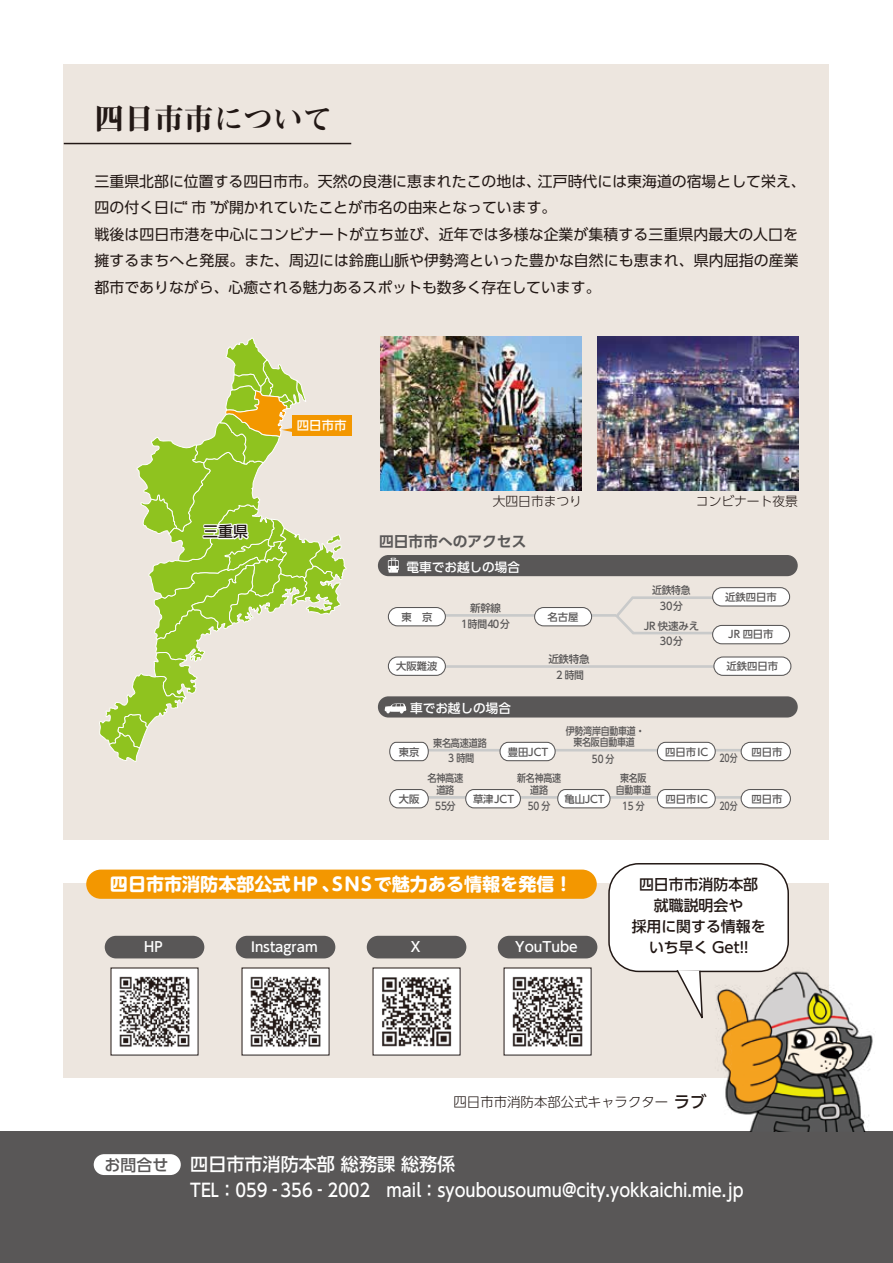
<style>
.page{position:relative;width:893px;height:1263px;background:#fff}
.page>*{position:absolute;margin:0;border:0;box-sizing:border-box;transform-origin:0 0}
.t1{font:29.7px "Midashi Min Pro MA31";color:#221815}
.t2{font:500 18px/25.5px "UD Shin Go Pr 6 N";color:#fff}
.t3{font:700 18px "UD Shin M Go Pr 6 N";color:#fff}
.t4{font:500 15.9px "UD Shin Go Pr 6 N";color:#595757}
.t5{font:14.85px/26.5px "UD Shin Go Pr 6 N";color:#221815}
.t6{font:500 14.85px/20.9px "UD Shin Go Pr 6 N";color:#221815;text-align:center}
.t7{font:700 14.7px "UD Shin Go Pr 6 N De";color:#595757}
.t8{font:500 13.8px "UD Shin Go Pr 6 N";color:#fff}
.t9{font:300 13.35px "UD Shin Go Pr 6 N";color:#221815}
.t10{font:500 13.35px "UD Shin Go Pr 6 N";color:#fff}
.t11{font:300 12.75px "UD Shin Go Pr 6 N";color:#221815}
.t12{font:500 12.6px "UD Shin Go Pr 6 N";color:#fff}
.t13{font:500 12.45px "UD Shin Go Pr 6 N";color:#fff}
.t14{font:500 10.5px/11.9px "UD Shin Go Pr 6 N";letter-spacing:-.02em;color:#595757;text-align:center;scale:.85 1}
.t15{font:500 10.5px/15.8px "UD Shin Go Pr 6 N";letter-spacing:-.02em;color:#595757;text-align:center}
.t16{font:500 10.5px/15.8px "UD Shin Go Pr 6 N";letter-spacing:-.02em;color:#595757;text-align:center;scale:.87 1}
.t17{font:500 10.5px/15.8px "UD Shin Go Pr 6 N";letter-spacing:-.02em;color:#595757;text-align:center;scale:.93 1}
.t18{font:500 10.5px "UD Shin Go Pr 6 N";letter-spacing:-.02em;color:#595757;scale:.75 1}
.t19{font:500 10.35px "UD Shin Go Pr 6 N";color:#595757}
.s1{font-weight:500;font-size:16.35px}
</style>
<div class="page">
<div style="left:0;top:1131px;width:893px;height:132px;background:#595757"></div>
<div style="left:64px;top:64px;width:765px;height:776px;background:#ede6df"></div>
<div style="left:64px;top:883px;width:765px;height:195px;background:#ede6df"></div>
<div style="left:609px;top:864px;width:179px;height:107px;background:#fff;border-radius:30px"></div>
<div style="left:608px;top:863px;width:181px;height:109px;border:1px solid #221815;border-radius:30px"></div>
<div style="left:94px;top:1154px;width:87px;height:21px;background:#fff;border-radius:10px"></div>
<div style="left:292px;top:415px;width:59px;height:21px;background:#f39700"></div>
<svg style="left:99px;top:338px;width:248px;height:424px"></svg>
<div style="left:378px;top:555px;width:420px;height:21px;background:#595757;border-radius:11px"></div>
<div style="left:378px;top:696px;width:420px;height:21px;background:#595757;border-radius:11px"></div>
<svg style="left:616px;top:596px;width:109px;height:39px"></svg>
<hr style="left:427px;top:614px;width:189px;height:3px;background:#c9caca">
<div style="left:388px;top:607px;width:57px;height:19px;background:#fff;border-radius:9px"></div>
<div style="left:388px;top:607px;width:58px;height:19px;border:1px solid #595757;border-radius:9px"></div>
<hr style="left:428px;top:749px;width:325px;height:2px;background:#c9caca">
<svg style="left:389px;top:741px;width:40px;height:21px"></svg>
<div style="left:500px;top:742px;width:55px;height:19px;background:#fff;border-radius:9px"></div>
<div style="left:499px;top:742px;width:57px;height:19px;border:1px solid #595757;border-radius:9px"></div>
<svg style="left:656px;top:741px;width:60px;height:21px"></svg>
<div style="left:741px;top:742px;width:49px;height:19px;background:#fff;border-radius:9px"></div>
<div style="left:741px;top:742px;width:50px;height:19px;border:1px solid #595757;border-radius:9px"></div>
<hr style="left:428px;top:796px;width:325px;height:3px;background:#c9caca">
<div style="left:390px;top:789px;width:38px;height:19px;background:#fff;border-radius:9px"></div>
<div style="left:389px;top:789px;width:40px;height:19px;border:1px solid #595757;border-radius:9px"></div>
<div style="left:466px;top:789px;width:54px;height:19px;background:#fff;border-radius:9px"></div>
<div style="left:465px;top:789px;width:56px;height:19px;border:1px solid #595757;border-radius:9px"></div>
<svg style="left:557px;top:789px;width:54px;height:20px"></svg>
<div style="left:741px;top:789px;width:49px;height:19px;background:#fff;border-radius:9px"></div>
<div style="left:741px;top:789px;width:50px;height:19px;border:1px solid #595757;border-radius:9px"></div>
<hr style="left:427px;top:665px;width:289px;height:3px;background:#c9caca">
<div style="left:388px;top:657px;width:57px;height:18px;background:#fff;border-radius:9px"></div>
<div style="left:388px;top:656px;width:58px;height:20px;border:1px solid #595757;border-radius:9px"></div>
<div style="left:535px;top:607px;width:57px;height:19px;background:#fff;border-radius:9px"></div>
<div style="left:534px;top:607px;width:58px;height:19px;border:1px solid #595757;border-radius:9px"></div>
<div style="left:713px;top:625px;width:77px;height:19px;background:#fff;border-radius:9px"></div>
<div style="left:712px;top:625px;width:78px;height:19px;border:1px solid #595757;border-radius:9px"></div>
<div style="left:713px;top:588px;width:77px;height:18px;background:#fff;border-radius:9px"></div>
<div style="left:712px;top:587px;width:78px;height:19px;border:1px solid #595757;border-radius:9px"></div>
<svg style="left:388px;top:558px;width:11px;height:15px"></svg>
<svg style="left:385px;top:703px;width:21px;height:10px"></svg>
<div style="left:714px;top:657px;width:77px;height:18px;background:#fff;border-radius:9px"></div>
<div style="left:713px;top:656px;width:78px;height:20px;border:1px solid #595757;border-radius:9px"></div>
<svg style="left:657px;top:789px;width:59px;height:20px"></svg>
<hr style="left:64px;top:143px;width:287px;height:1px;background:#221815">
<img style="left:708px;top:950px;width:165px;height:181px">
<img style="left:381px;top:336px;width:201px;height:154px">
<img style="left:597px;top:336px;width:201px;height:154px">
<div style="left:86px;top:869px;width:511px;height:30px;background:#f39700;border-radius:15px"></div>
<div style="left:105px;top:936px;width:99px;height:22px;background:#595757;border-radius:11px"></div>
<div style="left:111px;top:968px;width:87px;height:87px;background:#fff"></div>
<img style="left:119px;top:976px;width:71px;height:71px">
<div style="left:236px;top:936px;width:99px;height:22px;background:#595757;border-radius:11px"></div>
<div style="left:242px;top:968px;width:87px;height:87px;background:#fff"></div>
<img style="left:250px;top:976px;width:71px;height:71px">
<div style="left:367px;top:936px;width:99px;height:22px;background:#595757;border-radius:11px"></div>
<div style="left:373px;top:968px;width:87px;height:87px;background:#fff"></div>
<img style="left:382px;top:977px;width:70px;height:70px">
<div style="left:498px;top:936px;width:99px;height:22px;background:#595757;border-radius:11px"></div>
<div style="left:504px;top:968px;width:87px;height:87px;background:#fff"></div>
<img style="left:512px;top:976px;width:71px;height:71px">
<svg style="left:675px;top:970px;width:29px;height:49px"></svg>
<h1 class="t1" style="left:95px;top:96px;width:240px">四日市市について</h1>
<p class="t5" style="left:95px;top:167px;width:713px">三重県北部に位置する四日市市。天然の良港に恵まれたこの地は、江戸時代には東海道の宿場として栄え、四の付く日に“ 市 ”が開かれていたことが市名の由来となっています。<br>戦後は四日市港を中心にコンビナートが立ち並び、近年では多様な企業が集積する三重県内最大の人口を擁するまちへと発展。また、周辺には鈴鹿山脈や伊勢湾といった豊かな自然にも恵まれ、県内屈指の産業都市でありながら、心癒される魅力あるスポットも数多く存在しています。</p>
<p class="t6" style="left:203px;top:521px;width:46px">三重県</p>
<p class="t13" style="left:297px;top:415px;width:51px">四日市市</p>
<p class="t11" style="left:493px;top:490px;width:91px">大四日市まつり</p>
<p class="t11" style="left:696px;top:490px;width:104px">コンビナート夜景</p>
<p class="t7" style="left:379px;top:529px;width:149px">四日市市へのアクセス</p>
<p class="t12" style="left:407px;top:557px;width:115px">電車でお越しの場合</p>
<p class="t19" style="left:401px;top:608px;width:32px">東　京</p>
<p class="t19" style="left:396px;top:658px;width:43px">大阪難波</p>
<p class="t15" style="left:461px;top:600px;width:50px">新幹線<br>1時間40分</p>
<p class="t12" style="left:410px;top:698px;width:102px">車でお越しの場合</p>
<p class="t19" style="left:548px;top:608px;width:32px">名古屋</p>
<p class="t15" style="left:548px;top:651px;width:43px">近鉄特急<br>2時間</p>
<p class="t17" style="left:652px;top:582px;width:43px">近鉄特急<br>30分</p>
<p class="t15" style="left:644px;top:618px;width:57px">JR 快速みえ<br>30分</p>
<p class="t19" style="left:725px;top:588px;width:53px">近鉄四日市</p>
<p class="t19" style="left:728px;top:626px;width:47px">JR 四日市</p>
<p class="t19" style="left:726px;top:658px;width:53px">近鉄四日市</p>
<p class="t16" style="left:433px;top:734px;width:63px">東名高速道路<br>3時間</p>
<p class="t19" style="left:399px;top:744px;width:22px">東京</p>
<p class="t19" style="left:508px;top:744px;width:42px">豊田JCT</p>
<p class="t14" style="left:566px;top:724px;width:94px">伊勢湾岸自動車道・東名阪自動車道</p>
<p class="t14" style="left:592px;top:753px;width:28px">50 分</p>
<p class="t19" style="left:665px;top:744px;width:45px">四日市IC</p>
<p class="t19" style="left:751px;top:744px;width:32px">四日市</p>
<p class="t18" style="left:719px;top:750px;width:26px">20分</p>
<p class="t14" style="left:616px;top:772px;width:43px">東名阪自動車道</p>
<p class="t14" style="left:622px;top:799px;width:28px">15 分</p>
<p class="t18" style="left:719px;top:797px;width:26px">20分</p>
<p class="t16" style="left:427px;top:772px;width:43px;line-height:11.9px">名神高速道路</p>
<p class="t16" style="left:435px;top:797px;width:25px">55分</p>
<p class="t14" style="left:517px;top:772px;width:53px">新名神高速道路</p>
<p class="t14" style="left:528px;top:799px;width:28px">50 分</p>
<p class="t19" style="left:564px;top:790px;width:42px">亀山JCT</p>
<p class="t19" style="left:751px;top:790px;width:32px">四日市</p>
<p class="t19" style="left:666px;top:790px;width:44px">四日市IC</p>
<p class="t19" style="left:399px;top:790px;width:22px">大阪</p>
<p class="t19" style="left:473px;top:790px;width:43px">草津JCT</p>
<p class="t3" style="left:110px;top:868px;width:464px">四日市市消防本部公式ＨＰ、ＳＮＳで魅力ある情報を発信！</p>
<p class="t8" style="left:144px;top:936px;width:20px">HP</p>
<p class="t10" style="left:251px;top:936px;width:68px">Instagram</p>
<p class="t8" style="left:411px;top:936px;width:11px">X</p>
<p class="t8" style="left:515px;top:936px;width:64px">YouTube</p>
<p class="t6" style="left:632px;top:874px;width:135px">四日市市消防本部就職説明会や<br>採用に関する情報をいち早く Get!!</p>
<p class="t4" style="left:105px;top:1152px;width:65px">お問合せ</p>
<p class="t9" style="left:454px;top:1091px;width:254px">四日市市消防本部公式キャラクター<span class="s1">ラブ</span></p>
<p class="t2" style="left:190px;top:1151px;width:555px">四日市市消防本部 総務課 総務係<br>TEL：059‐356‐2002　mail：syoubousoumu@city.yokkaichi.mie.jp</p>
</div>
